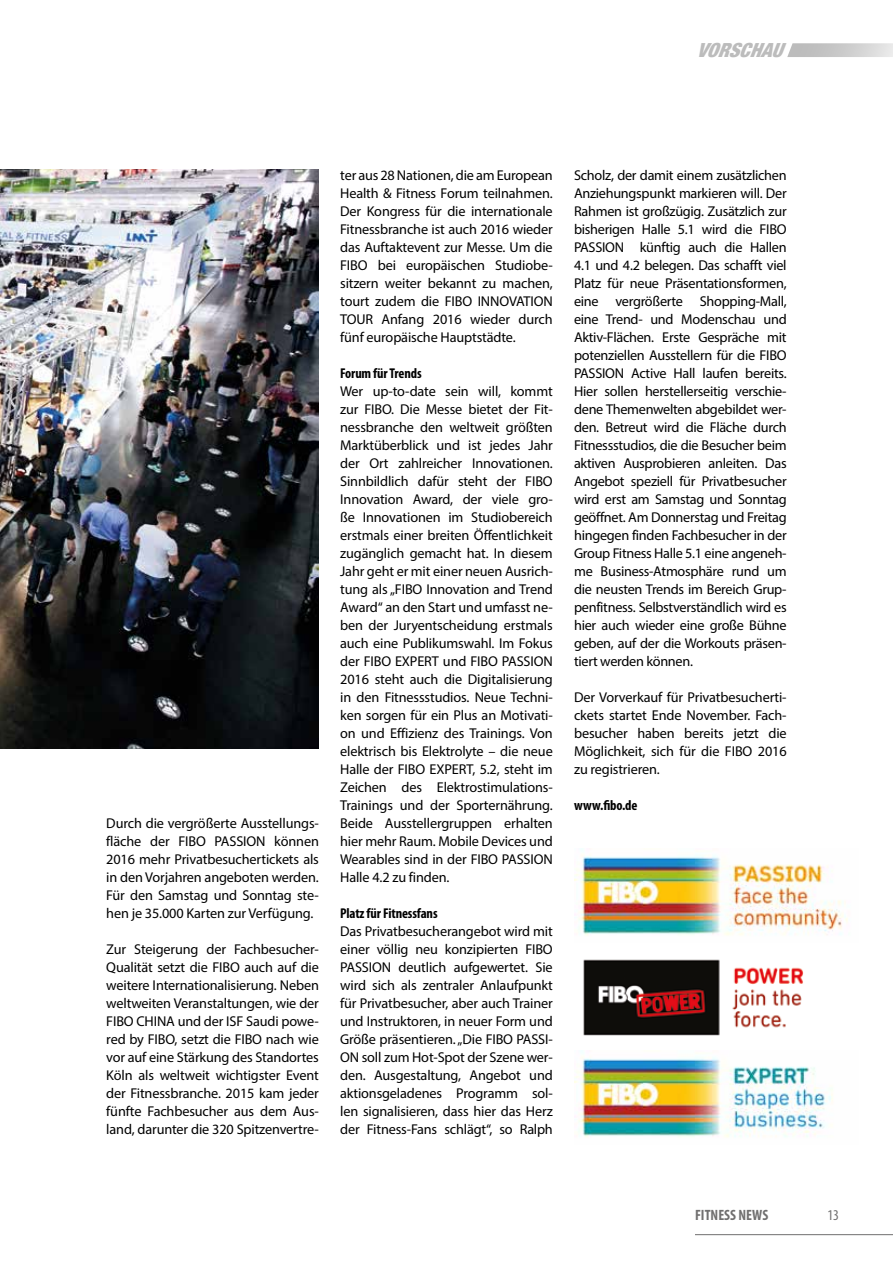
<style>
.page{position:relative;width:893px;height:1263px;background:#fff}
.page>*{position:absolute;margin:0;border:0;box-sizing:border-box;transform-origin:0 0}
.t1{font:italic 900 condensed 19.35px "Helvetica Neue";color:#bcbcbc}
.t2{font:700 condensed 15px "Myriad Pro";color:#706f6f}
.t3{font:condensed 15px "Myriad Pro";color:#706f6f}
.t4{font:14.25px/18px "Myriad Pro";letter-spacing:-.01em;color:#000;text-align:justify}
.t5{font:700 condensed 14.25px "Myriad Pro";letter-spacing:-.01em;color:#000}
</style>
<div class="page">
<hr style="left:695px;top:1234px;width:198px;height:1px;background:#706f6f">
<svg style="left:787px;top:43px;width:106px;height:14px"></svg>
<img style="left:0;top:170px;width:319px;height:578px">
<img style="left:574px;top:1051px;width:259px;height:87px">
<img style="left:574px;top:848px;width:274px;height:88px">
<img style="left:583px;top:959px;width:221px;height:77px">
<h1 class="t1" style="left:696px;top:34px;width:98px">VORSCHAU</h1>
<p class="t4" style="left:106px;top:814px;width:214px">Durch die vergrößerte Ausstellungs&shy;fläche der FIBO PASSION können 2016 mehr Privatbesuchertickets als in den Vorjahren angeboten werden.<br>Für den Samstag und Sonntag ste&shy;hen je 35.000 Karten zur Verfügung.</p>
<p class="t4" style="left:106px;top:940px;width:214px">Zur Steigerung der Fachbesucher-Qualität setzt die FIBO auch auf die weitere Internationalisierung. Neben weltweiten Veranstaltungen, wie der FIBO CHINA und der ISF Saudi powe&shy;red by FIBO, setzt die FIBO nach wie vor auf eine Stärkung des Standortes Köln als weltweit wichtigster Event der Fitnessbranche. 2015 kam jeder fünfte Fachbesucher aus dem Aus&shy;land, darunter die 320 Spitzenvertre-</p>
<p class="t4" style="left:340px;top:166px;width:214px">ter aus 28 Nationen, die am European Health &amp; Fitness Forum teilnahmen.<br>Der Kongress für die internationale Fitnessbranche ist auch 2016 wieder das Auftaktevent zur Messe. Um die FIBO bei europäischen Studiobe&shy;sitzern weiter bekannt zu machen, tourt zudem die FIBO INNOVATION TOUR Anfang 2016 wieder durch fünf europäische Hauptstädte.</p>
<p class="t5" style="left:340px;top:364px;width:83px">Forum für Trends</p>
<p class="t4" style="left:340px;top:382px;width:214px">Wer up-to-date sein will, kommt zur FIBO. Die Messe bietet der Fit&shy;nessbranche den weltweit größten Marktüberblick und ist jedes Jahr der Ort zahlreicher Innovationen.<br>Sinnbildlich dafür steht der FIBO Innovation Award, der viele gro&shy;ße Innovationen im Studiobereich erstmals einer breiten Öffentlichkeit zugänglich gemacht hat. In diesem Jahr geht er mit einer neuen Ausrich&shy;tung als „FIBO Innovation and Trend Award“ an den Start und umfasst ne&shy;ben der Juryentscheidung erstmals auch eine Publikumswahl. Im Fokus der FIBO EXPERT und FIBO PASSION 2016 steht auch die Digitalisierung in den Fitnessstudios. Neue Techni&shy;ken sorgen für ein Plus an Motivati&shy;on und Effizienz des Trainings. Von elektrisch bis Elektrolyte – die neue Halle der FIBO EXPERT, 5.2, steht im Zeichen des Elektrostimulations-Trainings und der Sporternährung.<br>Beide Ausstellergruppen erhalten hier mehr Raum. Mobile Devices und Wearables sind in der FIBO PASSION Halle 4.2 zu finden.</p>
<p class="t5" style="left:340px;top:904px;width:99px">Platz für Fitnessfans</p>
<p class="t4" style="left:340px;top:922px;width:214px">Das Privatbesucherangebot wird mit einer völlig neu konzipierten FIBO PASSION deutlich aufgewertet. Sie wird sich als zentraler Anlaufpunkt für Privatbesucher, aber auch Trainer und Instruktoren, in neuer Form und Größe präsentieren. „Die FIBO PASSI-ON soll zum Hot-Spot der Szene wer&shy;den. Ausgestaltung, Angebot und aktionsgeladenes Programm sol&shy;len signalisieren, dass hier das Herz der Fitness-Fans schlägt“, so Ralph</p>
<p class="t4" style="left:574px;top:166px;width:214px">Scholz, der damit einem zusätzlichen Anziehungspunkt markieren will. Der Rahmen ist großzügig. Zusätzlich zur bisherigen Halle 5.1 wird die FIBO PASSION künftig auch die Hallen 4.1 und 4.2 belegen. Das schafft viel Platz für neue Präsentationsformen, eine vergrößerte Shopping-Mall, eine Trend- und Modenschau und Aktiv-Flächen. Erste Gespräche mit potenziellen Ausstellern für die FIBO PASSION Active Hall laufen bereits.<br>Hier sollen herstellerseitig verschie&shy;dene Themenwelten abgebildet wer&shy;den. Betreut wird die Fläche durch Fitnessstudios, die die Besucher beim aktiven Ausprobieren anleiten. Das Angebot speziell für Privatbesucher wird erst am Samstag und Sonntag geöffnet. Am Donnerstag und Freitag hingegen finden Fachbesucher in der Group Fitness Halle 5.1 eine angeneh&shy;me Business-Atmosphäre rund um die neusten Trends im Bereich Grup&shy;penfitness. Selbstverständlich wird es hier auch wieder eine große Bühne geben, auf der die Workouts präsen&shy;tiert werden können.</p>
<p class="t4" style="left:574px;top:688px;width:214px">Der Vorverkauf für Privatbesucherti&shy;ckets startet Ende November. Fach&shy;besucher haben bereits jetzt die Möglichkeit, sich für die FIBO 2016 zu registrieren.</p>
<p class="t5" style="left:574px;top:796px;width:65px">www.fibo.de</p>
<p class="t2" style="left:695px;top:1206px;width:75px">FITNESS NEWS</p>
<p class="t3" style="left:827px;top:1206px;width:13px">13</p>
</div>
